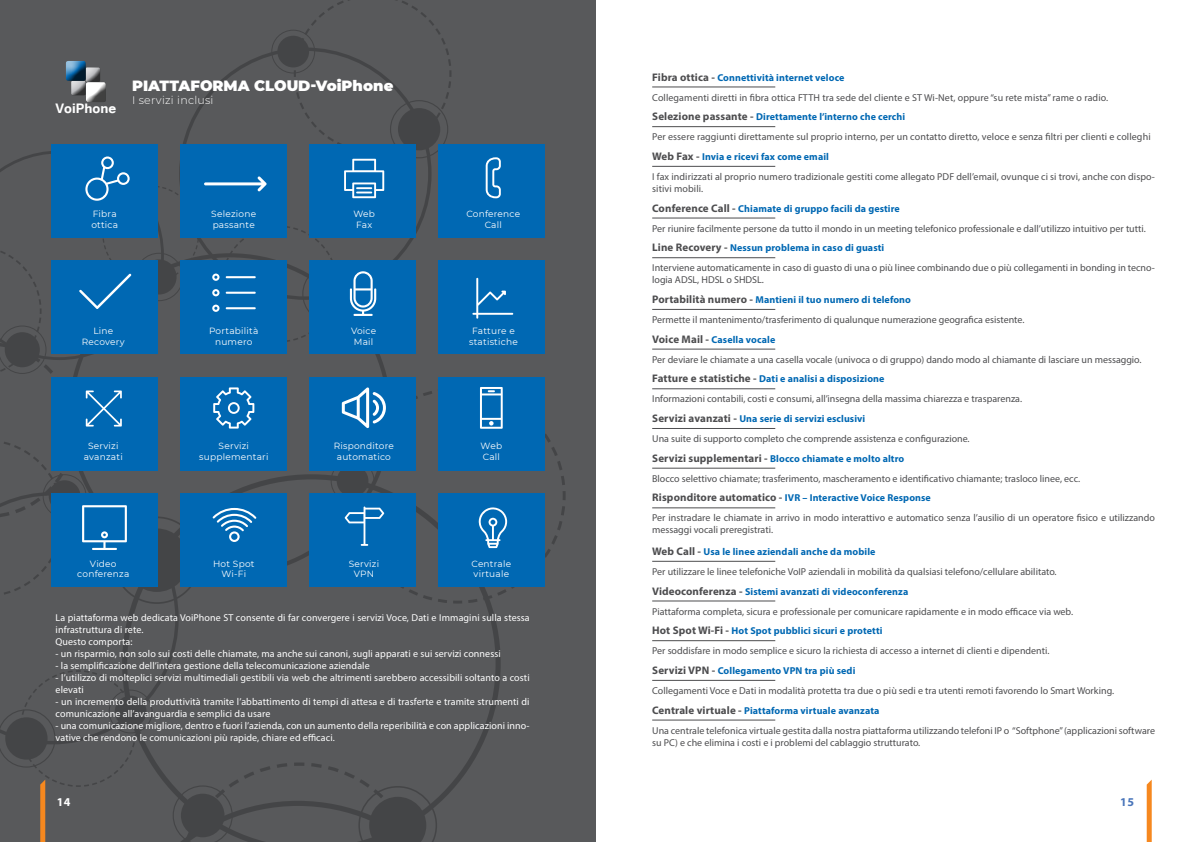
<style>
.page{position:relative;width:1191px;height:842px;background:#fff}
.page>*{position:absolute;margin:0;border:0;box-sizing:border-box;transform-origin:0 0}
.t1{font:700 16.8px "Tunga";color:#fff}
.t2{font:900 14.8px "Montserrat";color:#fff}
.t3{font:700 12px "Myriad Pro";color:#fff}
.t4{font:700 12px "Myriad Pro";color:#4975ba}
.t5{font:300 11px "Montserrat";letter-spacing:.025em;color:#fff}
.t6{font:10px/12px "Myriad Pro";color:#4d4d4f}
.t7{font:10px/12px "Myriad Pro";letter-spacing:.01em;color:#fff}
.t8{font:700 10px "Myriad Pro";letter-spacing:.01em;color:#0068b3}
.t9{font:9px/10.8px "Montserrat";letter-spacing:.025em;color:#fff;text-align:center}
.s1{font-size:11px;color:#4d4d4f}
</style>
<div class="page">
<div style="left:0;top:0;width:595px;height:842px;background:#58595b"></div>
<svg style="left:486px;top:605px;width:15px;height:128px"></svg>
<svg style="left:122px;top:605px;width:57px;height:64px"></svg>
<div style="left:438px;top:493px;width:106px;height:94px;background:#0068b3"></div>
<div style="left:438px;top:377px;width:106px;height:94px;background:#0068b3"></div>
<div style="left:438px;top:260px;width:106px;height:94px;background:#0068b3"></div>
<div style="left:438px;top:144px;width:106px;height:94px;background:#0068b3"></div>
<svg style="left:486px;top:157px;width:15px;height:41px"></svg>
<svg style="left:472px;top:278px;width:41px;height:41px"></svg>
<svg style="left:480px;top:386px;width:85px;height:99px"></svg>
<svg style="left:0;top:0;width:452px;height:605px"></svg>
<svg style="left:468px;top:500px;width:97px;height:105px"></svg>
<svg style="left:0;top:669px;width:487px;height:173px"></svg>
<svg style="left:1146px;top:780px;width:5px;height:62px"></svg>
<hr style="left:652px;top:86px;width:123px;height:1px;background:#4d4d4f">
<hr style="left:652px;top:126px;width:123px;height:1px;background:#4d4d4f">
<hr style="left:652px;top:166px;width:123px;height:1px;background:#4d4d4f">
<hr style="left:652px;top:218px;width:123px;height:1px;background:#4d4d4f">
<hr style="left:652px;top:257px;width:123px;height:1px;background:#4d4d4f">
<hr style="left:652px;top:309px;width:123px;height:1px;background:#4d4d4f">
<hr style="left:652px;top:349px;width:123px;height:1px;background:#4d4d4f">
<hr style="left:652px;top:388px;width:123px;height:1px;background:#4d4d4f">
<hr style="left:652px;top:428px;width:123px;height:1px;background:#4d4d4f">
<hr style="left:652px;top:468px;width:123px;height:1px;background:#4d4d4f">
<hr style="left:652px;top:507px;width:123px;height:1px;background:#4d4d4f">
<hr style="left:652px;top:561px;width:123px;height:1px;background:#4d4d4f">
<hr style="left:652px;top:600px;width:123px;height:1px;background:#4d4d4f">
<hr style="left:652px;top:640px;width:123px;height:1px;background:#4d4d4f">
<hr style="left:652px;top:680px;width:123px;height:1px;background:#4d4d4f">
<hr style="left:652px;top:719px;width:123px;height:1px;background:#4d4d4f">
<h1 class="t1" style="left:55px;top:98px;width:62px">VoiPhone</h1>
<h2 class="t2" style="left:132px;top:75px;width:263px">PIATTAFORMA CLOUD-VOIPHONE</h2>
<p class="t5" style="left:132px;top:93px;width:83px">I servizi inclusi</p>
<p class="t9" style="left:91px;top:208px;width:28px;text-align:left">Fibra ottica</p>
<p class="t9" style="left:211px;top:208px;width:46px;text-align:left">Selezione passante</p>
<p class="t9" style="left:353px;top:208px;width:23px">Web<br>Fax</p>
<p class="t9" style="left:466px;top:208px;width:55px">Conference<br>Call</p>
<p class="t9" style="left:82px;top:325px;width:44px">Line<br>Recovery</p>
<p class="t9" style="left:84px;top:440px;width:40px">Servizi avanzati</p>
<p class="t9" style="left:209px;top:325px;width:51px">Portabilità numero</p>
<p class="t9" style="left:199px;top:440px;width:71px">Servizi supplementari</p>
<p class="t9" style="left:351px;top:325px;width:27px">Voice<br>Mail</p>
<p class="t9" style="left:334px;top:440px;width:62px">Risponditore automatico</p>
<p class="t9" style="left:469px;top:325px;width:50px">Fatture e statistiche</p>
<p class="t9" style="left:480px;top:440px;width:23px;text-align:left">Web<br>Call</p>
<p class="t9" style="left:77px;top:558px;width:54px">Video conferenza</p>
<p class="t9" style="left:213px;top:558px;width:43px">Hot Spot<br>Wi-Fi</p>
<p class="t9" style="left:349px;top:558px;width:32px">Servizi<br>VPN</p>
<p class="t9" style="left:471px;top:558px;width:41px;text-align:left">Centrale virtuale</p>
<p class="t7" style="left:56px;top:612px;width:475px">La piattaforma web dedicata VoiPhone ST consente di far convergere i servizi Voce, Dati e Immagini sulla stessa infrastruttura di rete.<br>Questo comporta:</p>
<p class="t7" style="left:56px;top:648px;width:447px">- un risparmio, non solo sui costi delle chiamate, ma anche sui canoni, sugli apparati e sui servizi connessi</p>
<p class="t7" style="left:56px;top:660px;width:316px">- la semplificazione dell’intera gestione della telecomunicazione aziendale</p>
<p class="t7" style="left:56px;top:672px;width:475px">- l’utilizzo di molteplici servizi multimediali gestibili via web che altrimenti sarebbero accessibili soltanto a costi elevati</p>
<p class="t7" style="left:56px;top:696px;width:475px">- un incremento della produttività tramite l’abbattimento di tempi di attesa e di trasferte e tramite strumenti di comunicazione all’avanguardia e semplici da usare</p>
<p class="t7" style="left:56px;top:720px;width:475px">- una comunicazione migliore, dentro e fuori l’azienda, con un aumento della reperibilità e con applicazioni inno&shy;vative che rendono le comunicazioni più rapide, chiare ed efficaci.</p>
<p class="t8" style="left:652px;top:71px;width:194px"><span class="s1">Fibra ottica -</span> Connettività internet veloce</p>
<p class="t6" style="left:652px;top:91px;width:457px">Collegamenti diretti in fibra ottica FTTH tra sede del cliente e ST Wi-Net, oppure “su rete mista” rame o radio.</p>
<p class="t8" style="left:652px;top:110px;width:254px"><span class="s1">Selezione passante -</span> Direttamente l’interno che cerchi</p>
<p class="t6" style="left:652px;top:131px;width:500px">Per essere raggiunti direttamente sul proprio interno, per un contatto diretto, veloce e senza filtri per clienti e colleghi</p>
<p class="t8" style="left:652px;top:150px;width:178px"><span class="s1">Web Fax -</span> Invia e ricevi fax come email</p>
<p class="t6" style="left:652px;top:170px;width:504px">I fax indirizzati al proprio numero tradizionale gestiti come allegato PDF dell’email, ovunque ci si trovi, anche con dispo&shy;sitivi mobili.</p>
<p class="t8" style="left:652px;top:202px;width:249px"><span class="s1">Conference Call -</span> Chiamate di gruppo facili da gestire</p>
<p class="t6" style="left:652px;top:222px;width:495px">Per riunire facilmente persone da tutto il mondo in un meeting telefonico professionale e dall’utilizzo intuitivo per tutti.</p>
<p class="t8" style="left:652px;top:241px;width:234px"><span class="s1">Line Recovery -</span> Nessun problema in caso di guasti</p>
<p class="t6" style="left:652px;top:262px;width:504px">Interviene automaticamente in caso di guasto di una o più linee combinando due o più collegamenti in bonding in tecno&shy;logia ADSL, HDSL o SHDSL.</p>
<p class="t8" style="left:652px;top:293px;width:260px"><span class="s1">Portabilità numero -</span> Mantieni il tuo numero di telefono</p>
<p class="t6" style="left:652px;top:313px;width:374px">Permette il mantenimento/trasferimento di qualunque numerazione geografica esistente.</p>
<p class="t8" style="left:652px;top:333px;width:125px"><span class="s1">Voice Mail -</span> Casella vocale</p>
<p class="t6" style="left:652px;top:353px;width:491px">Per deviare le chiamate a una casella vocale (univoca o di gruppo) dando modo al chiamante di lasciare un messaggio.</p>
<p class="t8" style="left:652px;top:372px;width:234px"><span class="s1">Fatture e statistiche -</span> Dati e analisi a disposizione</p>
<p class="t6" style="left:652px;top:393px;width:371px">Informazioni contabili, costi e consumi, all’insegna della massima chiarezza e trasparenza.</p>
<p class="t8" style="left:652px;top:412px;width:215px"><span class="s1">Servizi avanzati -</span> Una serie di servizi esclusivi</p>
<p class="t6" style="left:652px;top:433px;width:319px">Una suite di supporto completo che comprende assistenza e configurazione.</p>
<p class="t8" style="left:652px;top:452px;width:254px"><span class="s1">Servizi supplementari -</span> Blocco chiamate e molto altro</p>
<p class="t6" style="left:652px;top:472px;width:429px">Blocco selettivo chiamate; trasferimento, mascheramento e identificativo chiamante; trasloco linee, ecc.</p>
<p class="t8" style="left:652px;top:491px;width:280px"><span class="s1">Risponditore automatico -</span> IVR – Interactive Voice Response</p>
<p class="t6" style="left:652px;top:512px;width:504px">Per instradare le chiamate in arrivo in modo interattivo e automatico senza l’ausilio di un operatore fisico e utilizzando messaggi vocali preregistrati.</p>
<p class="t8" style="left:652px;top:545px;width:225px"><span class="s1">Web Call -</span> Usa le linee aziendali anche da mobile</p>
<p class="t6" style="left:652px;top:565px;width:406px">Per utilizzare le linee telefoniche VoIP aziendali in mobilità da qualsiasi telefono/cellulare abilitato.</p>
<p class="t8" style="left:652px;top:585px;width:258px"><span class="s1">Videoconferenza -</span> Sistemi avanzati di videoconferenza</p>
<p class="t6" style="left:652px;top:605px;width:422px">Piattaforma completa, sicura e professionale per comunicare rapidamente e in modo efficace via web.</p>
<p class="t8" style="left:652px;top:624px;width:232px"><span class="s1">Hot Spot Wi-Fi -</span> Hot Spot pubblici sicuri e protetti</p>
<p class="t6" style="left:652px;top:645px;width:399px">Per soddisfare in modo semplice e sicuro la richiesta di accesso a internet di clienti e dipendenti.</p>
<p class="t8" style="left:652px;top:664px;width:205px"><span class="s1">Servizi VPN -</span> Collegamento VPN tra più sedi</p>
<p class="t6" style="left:652px;top:684px;width:463px">Collegamenti Voce e Dati in modalità protetta tra due o più sedi e tra utenti remoti favorendo lo Smart Working.</p>
<p class="t8" style="left:652px;top:704px;width:229px"><span class="s1">Centrale virtuale -</span> Piattaforma virtuale avanzata</p>
<p class="t6" style="left:652px;top:724px;width:504px">Una centrale telefonica virtuale gestita dalla nostra piattaforma utilizzando telefoni IP o “Softphone” (applicazioni software su PC) e che elimina i costi e i problemi del cablaggio strutturato.</p>
<p class="t3" style="left:57px;top:794px;width:15px">14</p>
<p class="t4" style="left:1120px;top:794px;width:15px">15</p>
</div>
